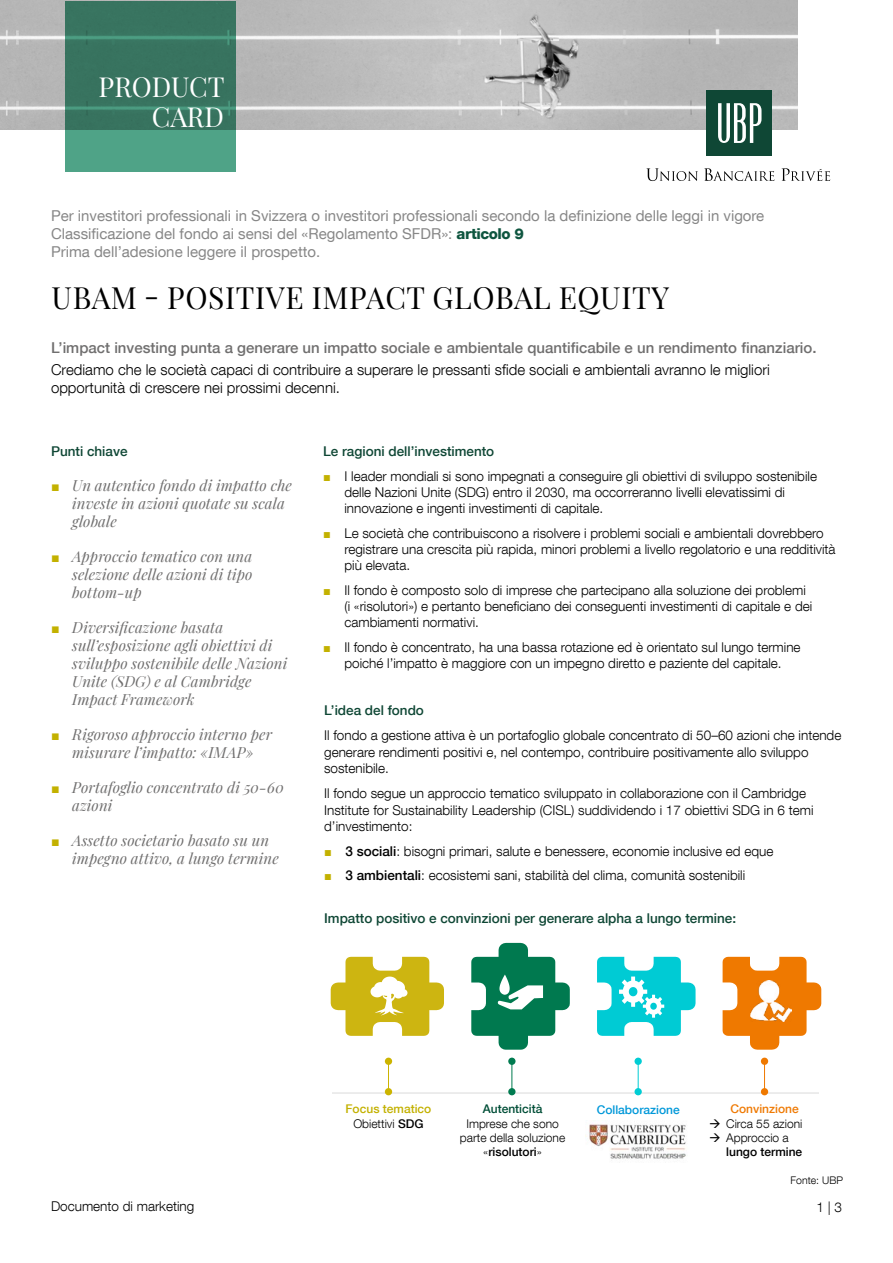
<style>
.page{position:relative;width:893px;height:1263px;background:#fff}
.page>*{position:absolute;margin:0;border:0;box-sizing:border-box;transform-origin:0 0}
.nom_du_fonds{font:30px "Playfair Display";letter-spacing:.02em;color:#000}
.t1{font:27px "Playfair Display";color:#fff}
.t2{font:italic 15px/18px "Playfair Display";letter-spacing:.005em;color:#706f6f}
.For_qualified_investor{font:15px "Helvetica Neue LT Com";color:#878787}
.Texte_Intro{font:300 15px/18px "Helvetica Neue LT Com";color:#000}
.Texte_Intro_65{font:500 15px "Helvetica Neue LT Com";color:#706f6f}
.Texte{font:300 13.5px/16.2px "Helvetica Neue LT Com";color:#000}
.Titre_Niv_2{font:500 13.5px "Helvetica Neue LT Com";color:#0f4735}
.MARKETING_COMMUNICATION{font:300 13.5px "Helvetica Neue LT Com";color:#000}
.t3{font:300 12px/14.4px "Helvetica Neue LT Com";color:#000;text-align:center}
.t4{font:500 12px/14.4px "Helvetica Neue LT Com";color:#000}
.t5{font:500 12px "Helvetica Neue LT Com";color:#0098d9}
.t6{font:500 12px "Helvetica Neue LT Com";color:#c3b100}
.t7{font:500 12px "Helvetica Neue LT Com";color:#004e37}
.t8{font:500 12px "Helvetica Neue LT Com";color:#ef7a04}
.Sources{font:300 10.5px "Helvetica Neue LT Com";color:#000}
.s1{font-weight:800;color:#0e553f}
.s2{font-family:"Arial";font-style:normal;font-size:14.25px;color:#c3b100}
.s3{font-family:"Arial";font-weight:400;font-size:12.9px;color:#c3b100}
.s4{font-weight:500}
.s5{font-weight:300}
</style>
<div class="page">
<svg style="left:723px;top:957px;width:98px;height:93px"></svg>
<svg style="left:331px;top:957px;width:113px;height:79px"></svg>
<svg style="left:597px;top:957px;width:98px;height:79px"></svg>
<svg style="left:471px;top:943px;width:99px;height:107px"></svg>
<img style="left:750px;top:981px;width:42px;height:41px">
<hr style="left:333px;top:1093px;width:485px;height:1px;background:#dadada">
<hr style="left:388px;top:1061px;width:1px;height:31px;background:#ccb400">
<div style="left:385px;top:1088px;width:7px;height:7px;background:#ccb400;border-radius:50%"></div>
<div style="left:385px;top:1057px;width:7px;height:8px;background:#ccb400;border-radius:50%"></div>
<hr style="left:512px;top:1061px;width:1px;height:31px;background:#007b50">
<div style="left:508px;top:1088px;width:7px;height:7px;background:#007b50;border-radius:50%"></div>
<div style="left:508px;top:1057px;width:7px;height:8px;background:#007b50;border-radius:50%"></div>
<hr style="left:638px;top:1061px;width:1px;height:31px;background:#00cdd4">
<div style="left:634px;top:1088px;width:8px;height:7px;background:#00cdd4;border-radius:50%"></div>
<svg style="left:634px;top:1057px;width:8px;height:8px"></svg>
<hr style="left:764px;top:1061px;width:1px;height:31px;background:#ef7900">
<div style="left:761px;top:1088px;width:7px;height:7px;background:#ef7900;border-radius:50%"></div>
<div style="left:761px;top:1057px;width:7px;height:8px;background:#ef7900;border-radius:50%"></div>
<img style="left:586px;top:1124px;width:100px;height:35px">
<img style="left:0;top:0;width:797px;height:130px">
<svg style="left:65px;top:1px;width:170px;height:170px;background:#3e806a"></svg>
<svg style="left:646px;top:168px;width:52px;height:13px"></svg>
<svg style="left:704px;top:168px;width:70px;height:13px"></svg>
<svg style="left:781px;top:168px;width:49px;height:13px"></svg>
<div style="left:706px;top:90px;width:66px;height:66px;background:#0f4735"></div>
<svg style="left:718px;top:103px;width:43px;height:40px"></svg>
<p class="t1" style="left:99px;top:66px;width:128px">PRODUCT</p>
<p class="t1" style="left:152px;top:96px;width:74px">CARD</p>
<p class="For_qualified_investor" style="left:51px;top:207px;width:715px">Per investitori professionali in Svizzera o investitori professionali secondo la definizione delle leggi in vigore</p>
<p class="For_qualified_investor" style="left:51px;top:225px;width:474px">Classificazione del fondo ai sensi del «Regolamento SFDR»: <span class="s1">articolo 9</span></p>
<p class="For_qualified_investor" style="left:51px;top:243px;width:271px">Prima dell’adesione leggere il prospetto.</p>
<p class="nom_du_fonds" style="left:52px;top:274px;width:619px">UBAM - POSITIVE IMPACT GLOBAL EQUITY</p>
<p class="Texte_Intro_65" style="left:51px;top:338px;width:767px">L’impact investing punta a generare un impatto sociale e ambientale quantificabile e un rendimento finanziario.</p>
<p class="Texte_Intro" style="left:51px;top:360px;width:720px">Crediamo che le società capaci di contribuire a superare le pressanti sfide sociali e ambientali avranno le migliori opportunità di crescere nei prossimi decenni.</p>
<p class="Titre_Niv_2" style="left:51px;top:443px;width:78px">Punti chiave</p>
<p class="t2" style="left:72px;top:475px;width:221px;text-indent:-21px"><span class="s2">■</span> Un autentico fondo di impatto che investe in azioni quotate su scala globale</p>
<p class="t2" style="left:72px;top:546px;width:182px;text-align:justify;text-indent:-21px"><span class="s2">■</span> Approccio tematico con una selezione delle azioni di tipo bottom-up</p>
<p class="t2" style="left:72px;top:617px;width:216px;text-indent:-21px"><span class="s2">■</span> Diversificazione basata sull’esposizione agli obiettivi di sviluppo sostenibile delle Nazioni<br>Unite (SDG) e al Cambridge<br>Impact Framework</p>
<p class="t2" style="left:51px;top:724px;width:223px;text-align:center"><span class="s2">■</span> Rigoroso approccio interno per misurare l’impatto: «IMAP»</p>
<p class="t2" style="left:72px;top:777px;width:213px;text-indent:-21px"><span class="s2">■</span> Portafoglio concentrato di 50-60 azioni</p>
<p class="t2" style="left:72px;top:830px;width:208px;text-indent:-21px"><span class="s2">■</span> Assetto societario basato su un impegno attivo, a lungo termine</p>
<p class="Titre_Niv_2" style="left:323px;top:443px;width:173px">Le ragioni dell’investimento</p>
<p class="Texte" style="left:344px;top:468px;width:474px;text-indent:-21px"><span class="s3">■</span> I leader mondiali si sono impegnati a conseguire gli obiettivi di sviluppo sostenibile delle Nazioni Unite (SDG) entro il 2030, ma occorreranno livelli elevatissimi di innovazione e ingenti investimenti di capitale.</p>
<p class="Texte" style="left:344px;top:525px;width:493px;text-indent:-21px"><span class="s3">■</span> Le società che contribuiscono a risolvere i problemi sociali e ambientali dovrebbero registrare una crescita più rapida, minori problemi a livello regolatorio e una redditività più elevata.</p>
<p class="Texte" style="left:344px;top:582px;width:469px;text-indent:-21px"><span class="s3">■</span> Il fondo è composto solo di imprese che partecipano alla soluzione dei problemi (i «risolutori») e pertanto beneficiano dei conseguenti investimenti di capitale e dei cambiamenti normativi.</p>
<p class="Texte" style="left:323px;top:639px;width:479px;text-align:center"><span class="s3">■</span> Il fondo è concentrato, ha una bassa rotazione ed è orientato sul lungo termine poiché l’impatto è maggiore con un impegno diretto e paziente del capitale.</p>
<p class="Titre_Niv_2" style="left:324px;top:702px;width:101px">L’idea del fondo</p>
<p class="Texte" style="left:324px;top:727px;width:519px">Il fondo a gestione attiva è un portafoglio globale concentrato di 50–60 azioni che intende generare rendimenti positivi e, nel contempo, contribuire positivamente allo sviluppo sostenibile.</p>
<p class="Texte" style="left:324px;top:785px;width:491px">Il fondo segue un approccio tematico sviluppato in collaborazione con il Cambridge<br>Institute for Sustainability Leadership (CISL) suddividendo i 17 obiettivi SDG in 6 temi d’investimento:</p>
<p class="Texte" style="left:324px;top:842px;width:451px"><span class="s3">■</span> <span class="s4">3 sociali</span>: bisogni primari, salute e benessere, economie inclusive ed eque</p>
<p class="Texte" style="left:324px;top:867px;width:423px"><span class="s3">■</span> <span class="s4">3 ambientali</span>: ecosistemi sani, stabilità del clima, comunità sostenibili</p>
<p class="Titre_Niv_2" style="left:324px;top:909px;width:413px">Impatto positivo e convinzioni per generare alpha a lungo termine:</p>
<p class="MARKETING_COMMUNICATION" style="left:51px;top:1197px;width:145px">Documento di marketing</p>
<p class="t6" style="left:346px;top:1102px;width:87px">Focus tematico</p>
<p class="t3" style="left:353px;top:1116px;width:72px">Obiettivi <span class="s4">SDG</span></p>
<p class="t7" style="left:483px;top:1102px;width:61px">Autenticità</p>
<p class="t3" style="left:460px;top:1116px;width:107px">Imprese che sono parte della soluzione «<span class="s4">risolutori</span>»</p>
<p class="t5" style="left:597px;top:1103px;width:85px">Collaborazione</p>
<p class="t8" style="left:730px;top:1102px;width:70px">Convinzione</p>
<p class="t3" style="left:709px;top:1116px;width:95px">→ Circa 55 azioni</p>
<p class="t4" style="left:726px;top:1130px;width:78px;text-indent:-17px">→ <span class="s5">Approccio a </span>lungo termine</p>
<p class="Sources" style="left:791px;top:1174px;width:54px">Fonte: UBP</p>
<p class="Texte" style="left:816px;top:1199px;width:27px">1 | 3</p>
</div>
